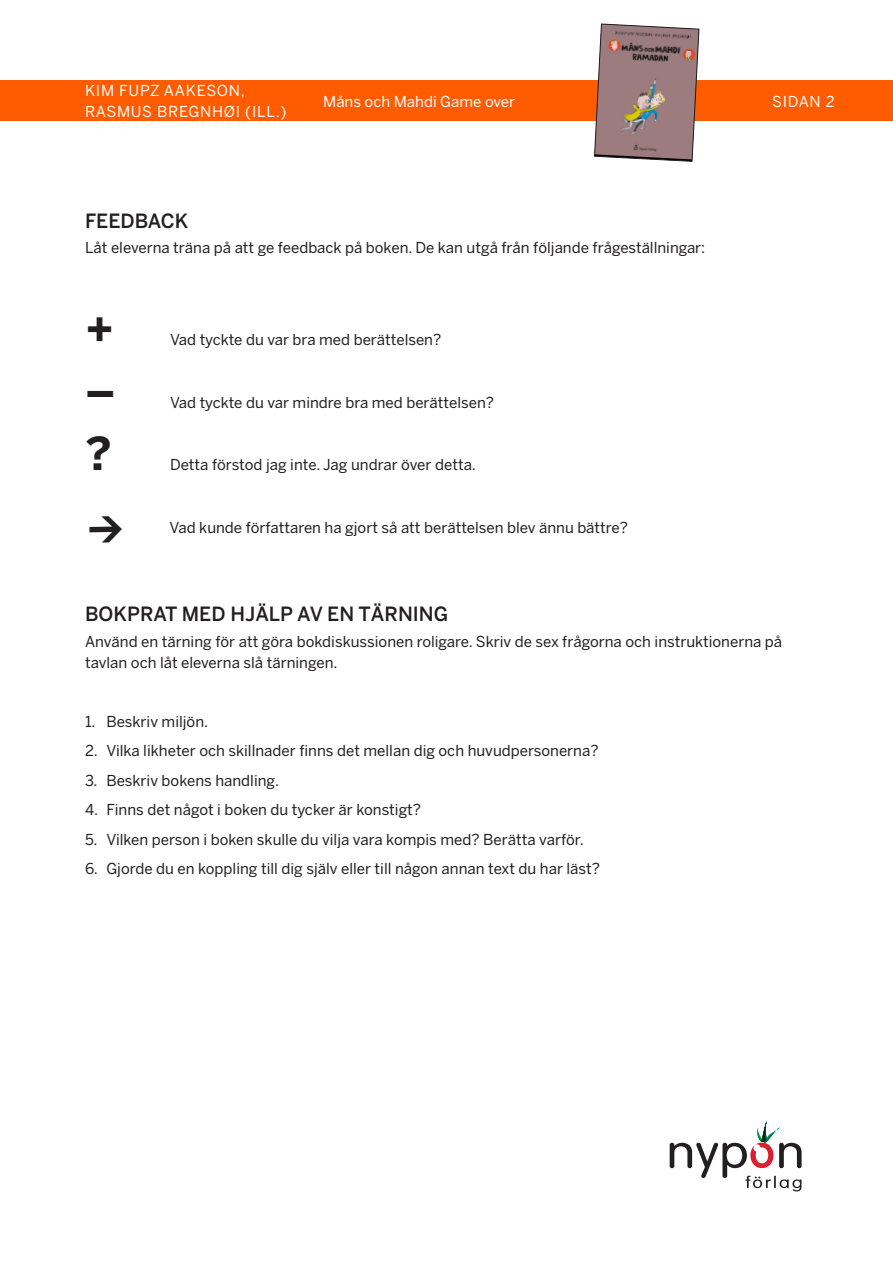
<style>
.page{position:relative;width:893px;height:1263px;background:#fff}
.page>*{position:absolute;margin:0;border:0;box-sizing:border-box;transform-origin:0 0}
.Brödtext{font:700 45px "Benton Sans";color:#231f20}
.t1{font:500 19.5px "Benton Sans";color:#231f20}
.Brödtext-2{font:15px/21px "Benton Sans";color:#231f20}
.t2{font:15px/21px "Benton Sans";letter-spacing:.04em;color:#fff}
.t3{font:15px "Benton Sans";color:#fff}
</style>
<div class="page">
<div style="left:0;top:80px;width:893px;height:41px;background:#ff5b00"></div>
<svg style="left:670px;top:1121px;width:132px;height:70px"></svg>
<svg style="left:594px;top:23px;width:105px;height:139px;background:#9d817f"></svg>
<p class="t2" style="left:85px;top:81px;width:203px">KIM FUPZ AAKESON,<br>RASMUS BREGNHØI (ILL.)</p>
<p class="t3" style="left:323px;top:93px;width:193px">Måns och Mahdi Game over</p>
<h1 class="t1" style="left:85px;top:210px;width:105px">FEEDBACK</h1>
<p class="Brödtext-2" style="left:85px;top:238px;width:622px">Låt eleverna träna på att ge feedback på boken. De kan utgå från följande frågeställningar:</p>
<p class="Brödtext" style="left:85px;top:303px;width:31px">+</p>
<p class="Brödtext" style="left:85px;top:365px;width:32px">–</p>
<p class="Brödtext" style="left:85px;top:428px;width:28px">?</p>
<p class="Brödtext-2" style="left:170px;top:330px;width:273px">Vad tyckte du var bra med berättelsen?</p>
<p class="Brödtext-2" style="left:170px;top:392px;width:325px">Vad tyckte du var mindre bra med berättelsen?</p>
<p class="Brödtext-2" style="left:170px;top:455px;width:307px">Detta förstod jag inte. Jag undrar över detta.</p>
<p class="Brödtext-2" style="left:170px;top:517px;width:460px">Vad kunde författaren ha gjort så att berättelsen blev ännu bättre?</p>
<p class="t2" style="left:772px;top:91px;width:64px">SIDAN 2</p>
<h1 class="t1" style="left:85px;top:603px;width:365px">BOKPRAT MED HJÄLP AV EN TÄRNING</h1>
<p class="Brödtext-2" style="left:85px;top:631px;width:699px">Använd en tärning för att göra bokdiskussionen roligare. Skriv de sex frågorna och instruktionerna på tavlan och låt eleverna slå tärningen.</p>
<p class="Brödtext-2" style="left:85px;top:711px;width:125px">1. Beskriv miljön.</p>
<p class="Brödtext-2" style="left:85px;top:740px;width:515px">2. Vilka likheter och skillnader finns det mellan dig och huvudpersonerna?</p>
<p class="Brödtext-2" style="left:85px;top:770px;width:196px">3. Beskriv bokens handling.</p>
<p class="Brödtext-2" style="left:85px;top:799px;width:338px">4. Finns det något i boken du tycker är konstigt?</p>
<p class="Brödtext-2" style="left:85px;top:829px;width:500px">5. Vilken person i boken skulle du vilja vara kompis med? Berätta varför.</p>
<p class="Brödtext-2" style="left:85px;top:858px;width:516px">6. Gjorde du en koppling till dig själv eller till någon annan text du har läst?</p>
</div>
